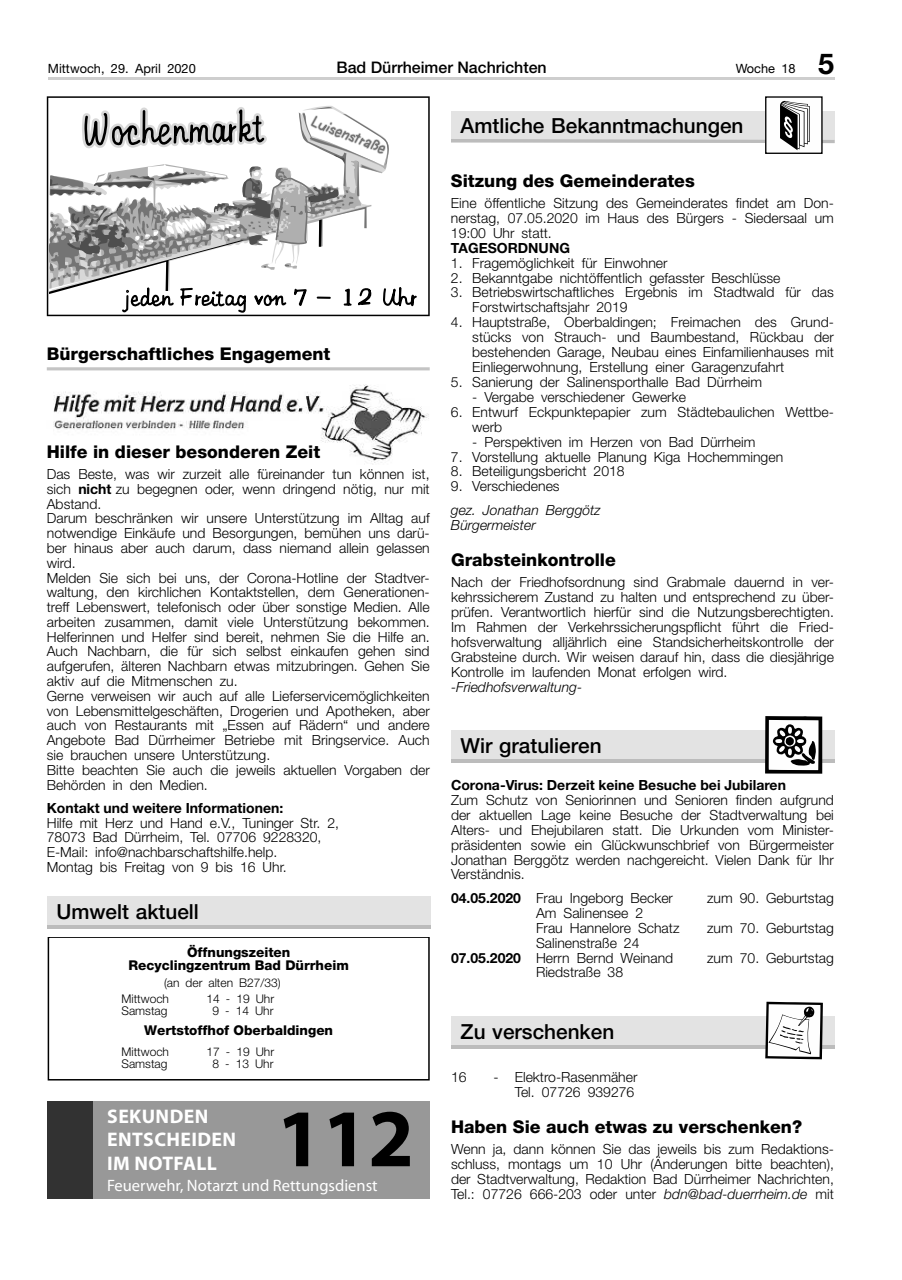
<style>
.page{position:relative;width:902px;height:1280px;background:#fff}
.page>*{position:absolute;margin:0;border:0;box-sizing:border-box;transform-origin:0 0}
.t1{font:700 82.5px "Myriad Pro";color:#000}
.t2{font:700 28.8px "Helvetica Neue";color:#000}
.t3{font:500 20.85px "Helvetica Neue";color:#000}
.t4{font:700 19.8px/23.7px "Myriad Pro";letter-spacing:.02em;color:#fff}
.t5{font:800 17.55px "Helvetica Neue";color:#000}
.t6{font:16.5px "Myriad Pro";color:#fff}
.t7{font:500 15.9px "Helvetica Neue";color:#000}
.t8{font:300 13.95px/14.9px "Helvetica Neue";color:#000}
.t9{font:700 13.95px "Helvetica Neue";color:#000}
.t10{font:italic 300 13.95px/14.9px "Helvetica Neue";color:#000}
.t11{font:800 13.5px/13.5px "Helvetica Neue";color:#000;text-align:center}
.t12{font:12.75px "Helvetica Neue";color:#000}
.t13{font:300 12px/16.2px "Helvetica Neue";color:#000}
.s1{font-weight:700}
.s2{font-style:italic}
</style>
<div class="page">
<hr style="left:48px;top:78px;width:785px;height:2px;background:#cecece">
<hr style="left:47px;top:367px;width:382px;height:3px;background:#c4c4c4">
<svg style="left:47px;top:96px;width:382px;height:220px"></svg>
<svg style="left:392px;top:96px;width:26px;height:220px"></svg>
<svg style="left:49px;top:96px;width:343px;height:220px"></svg>
<img style="left:53px;top:384px;width:376px;height:81px">
<div style="left:47px;top:896px;width:383px;height:32px;background:#e3e3e3"></div>
<hr style="left:47px;top:925px;width:383px;height:3px;background:#bcbcbc">
<div style="left:48px;top:937px;width:381px;height:143px;border:2px solid #000"></div>
<div style="left:765px;top:96px;width:57px;height:58px;border:1px solid #000"></div>
<svg style="left:451px;top:101px;width:383px;height:49px"></svg>
<div style="left:451px;top:730px;width:383px;height:32px;background:#e3e3e3"></div>
<hr style="left:451px;top:759px;width:383px;height:3px;background:#bcbcbc">
<svg style="left:765px;top:716px;width:57px;height:58px"></svg>
<div style="left:451px;top:1016px;width:383px;height:32px;background:#e3e3e3"></div>
<hr style="left:451px;top:1045px;width:383px;height:3px;background:#bcbcbc">
<svg style="left:765px;top:1002px;width:57px;height:57px"></svg>
<div style="left:92px;top:1101px;width:337px;height:98px;background:#989898"></div>
<div style="left:47px;top:1101px;width:45px;height:98px;background:#323232"></div>
<p class="t12" style="left:48px;top:61px;width:149px">Mittwoch, 29. April 2020</p>
<p class="t7" style="left:336px;top:58px;width:212px">Bad Dürrheimer Nachrichten</p>
<p class="t12" style="left:735px;top:61px;width:61px">Woche 18</p>
<h2 class="t2" style="left:818px;top:46px;width:17px">5</h2>
<p class="t5" style="left:47px;top:343px;width:285px">Bürgerschaftliches Engagement</p>
<p class="t5" style="left:47px;top:441px;width:275px">Hilfe in dieser besonderen Zeit</p>
<p class="t8" style="left:47px;top:466px;width:384px">Das Beste, was wir zurzeit alle füreinander tun können ist, sich <span class="s1">nicht</span> zu begegnen oder, wenn dringend nötig, nur mit Abstand.<br>Darum beschränken wir unsere Unterstützung im Alltag auf notwendige Einkäufe und Besorgungen, bemühen uns darü&shy;ber hinaus aber auch darum, dass niemand allein gelassen wird.<br>Melden Sie sich bei uns, der Corona-Hotline der Stadtver&shy;waltung, den kirchlichen Kontaktstellen, dem Generationen&shy;treff Lebenswert, telefonisch oder über sonstige Medien. Alle arbeiten zusammen, damit viele Unterstützung bekommen.<br>Helferinnen und Helfer sind bereit, nehmen Sie die Hilfe an.<br>Auch Nachbarn, die für sich selbst einkaufen gehen sind aufgerufen, älteren Nachbarn etwas mitzubringen. Gehen Sie aktiv auf die Mitmenschen zu.<br>Gerne verweisen wir auch auf alle Lieferservicemöglichkeiten von Lebensmittelgeschäften, Drogerien und Apotheken, aber auch von Restaurants mit „Essen auf Rädern“ und andere Angebote Bad Dürrheimer Betriebe mit Bringservice. Auch sie brauchen unsere Unterstützung.<br>Bitte beachten Sie auch die jeweils aktuellen Vorgaben der Behörden in den Medien.</p>
<p class="t9" style="left:47px;top:799px;width:238px">Kontakt und weitere Informationen:</p>
<p class="t8" style="left:47px;top:815px;width:294px">Hilfe mit Herz und Hand e.V., Tuninger Str. 2, 78073 Bad Dürrheim, Tel. 07706 9228320, E-Mail: info@nachbarschaftshilfe.help.<br>Montag bis Freitag von 9 bis 16 Uhr.</p>
<h3 class="t3" style="left:56px;top:899px;width:144px">Umwelt aktuell</h3>
<p class="t11" style="left:128px;top:945px;width:222px">Öffnungszeiten<br>Recyclingzentrum Bad Dürrheim</p>
<p class="t13" style="left:121px;top:974px;width:161px;text-indent:43px">(an der alten B27/33)<br>Mittwoch</p>
<p class="t13" style="left:206px;top:990px;width:69px">14 - 19 Uhr</p>
<p class="t13" style="left:121px;top:1002px;width:48px">Samstag</p>
<p class="t13" style="left:212px;top:1002px;width:62px">9 - 14 Uhr</p>
<p class="t11" style="left:144px;top:1024px;width:190px">Wertstoffhof Oberbaldingen</p>
<p class="t13" style="left:121px;top:1043px;width:49px">Mittwoch</p>
<p class="t13" style="left:206px;top:1043px;width:69px">17 - 19 Uhr</p>
<p class="t13" style="left:121px;top:1055px;width:48px">Samstag</p>
<p class="t13" style="left:212px;top:1055px;width:62px">8 - 13 Uhr</p>
<h3 class="t4" style="left:107px;top:1103px;width:130px">SEKUNDEN<br>ENTSCHEIDEN<br>IM NOTFALL</h3>
<p class="t6" style="left:107px;top:1175px;width:272px">Feuerwehr, Notarzt und Rettungsdienst</p>
<h1 class="t1" style="left:276px;top:1085px;width:139px">112</h1>
<h3 class="t3" style="left:460px;top:113px;width:284px">Amtliche Bekanntmachungen</h3>
<p class="t5" style="left:451px;top:170px;width:245px">Sitzung des Gemeinderates</p>
<p class="t8" style="left:451px;top:195px;width:384px;text-align:justify">Eine öffentliche Sitzung des Gemeinderates findet am Don&shy;nerstag, 07.05.2020 im Haus des Bürgers - Siedersaal um 19:00 Uhr statt.</p>
<p class="t9" style="left:451px;top:239px;width:120px">TAGESORDNUNG</p>
<p class="t8" style="left:451px;top:255px;width:218px">1. Fragemöglichkeit für Einwohner</p>
<p class="t8" style="left:451px;top:270px;width:331px">2. Bekanntgabe nichtöffentlich gefasster Beschlüsse</p>
<p class="t8" style="left:472px;top:285px;width:363px;text-indent:-21px">3. Betriebswirtschaftliches Ergebnis im Stadtwald für das<br>Forstwirtschaftsjahr 2019</p>
<p class="t8" style="left:472px;top:315px;width:363px;text-align:justify;text-indent:-21px">4. Hauptstraße, Oberbaldingen; Freimachen des Grund&shy;stücks von Strauch- und Baumbestand, Rückbau der bestehenden Garage, Neubau eines Einfamilienhauses mit Einliegerwohnung, Erstellung einer Garagenzufahrt</p>
<p class="t8" style="left:451px;top:374px;width:313px">5. Sanierung der Salinensporthalle Bad Dürrheim</p>
<p class="t8" style="left:472px;top:389px;width:215px">- Vergabe verschiedener Gewerke</p>
<p class="t8" style="left:472px;top:404px;width:363px;text-indent:-21px">6. Entwurf Eckpunktepapier zum Städtebaulichen Wettbe&shy;werb</p>
<p class="t8" style="left:472px;top:434px;width:284px">- Perspektiven im Herzen von Bad Dürrheim</p>
<p class="t8" style="left:451px;top:449px;width:334px">7. Vorstellung aktuelle Planung Kiga Hochemmingen</p>
<p class="t8" style="left:451px;top:464px;width:175px">8. Beteiligungsbericht 2018</p>
<p class="t8" style="left:451px;top:479px;width:110px">9. Verschiedenes</p>
<p class="t10" style="left:451px;top:502px;width:151px">gez. Jonathan Berggötz<br>Bürgermeister</p>
<p class="t5" style="left:451px;top:549px;width:166px">Grabsteinkontrolle</p>
<p class="t8" style="left:451px;top:575px;width:384px;text-align:justify">Nach der Friedhofsordnung sind Grabmale dauernd in ver&shy;kehrssicherem Zustand zu halten und entsprechend zu über&shy;prüfen. Verantwortlich hierfür sind die Nutzungsberechtigten.<br>Im Rahmen der Verkehrssicherungspflicht führt die Fried&shy;hofsverwaltung alljährlich eine Standsicherheitskontrolle der Grabsteine durch. Wir weisen darauf hin, dass die diesjährige Kontrolle im laufenden Monat erfolgen wird.</p>
<p class="t10" style="left:451px;top:679px;width:133px">-Friedhofsverwaltung-</p>
<h3 class="t3" style="left:460px;top:733px;width:142px">Wir gratulieren</h3>
<p class="t9" style="left:451px;top:776px;width:336px">Corona-Virus: Derzeit keine Besuche bei Jubilaren</p>
<p class="t8" style="left:451px;top:792px;width:384px;text-align:justify">Zum Schutz von Seniorinnen und Senioren finden aufgrund der aktuellen Lage keine Besuche der Stadtverwaltung bei Alters- und Ehejubilaren statt. Die Urkunden vom Minister&shy;präsidenten sowie ein Glückwunschbrief von Bürgermeister Jonathan Berggötz werden nachgereicht. Vielen Dank für Ihr Verständnis.</p>
<p class="t8" style="left:451px;top:890px;width:223px"><span class="s1">04.05.2020</span> Frau Ingeborg Becker</p>
<p class="t8" style="left:707px;top:890px;width:128px">zum 90. Geburtstag</p>
<p class="t8" style="left:536px;top:905px;width:145px">Am Salinensee 2<br>Frau Hannelore Schatz</p>
<p class="t8" style="left:707px;top:920px;width:128px">zum 70. Geburtstag</p>
<p class="t8" style="left:451px;top:935px;width:224px;text-indent:85px">Salinenstraße 24<br><span class="s1">07.05.2020</span> Herrn Bernd Weinand</p>
<p class="t8" style="left:707px;top:950px;width:128px">zum 70. Geburtstag</p>
<p class="t8" style="left:536px;top:965px;width:89px">Riedstraße 38</p>
<h3 class="t3" style="left:460px;top:1019px;width:155px">Zu verschenken</h3>
<p class="t8" style="left:451px;top:1069px;width:17px">16</p>
<p class="t8" style="left:493px;top:1069px;width:145px;text-align:right">- Elektro-Rasenmäher<br>Tel. 07726 939276</p>
<p class="t5" style="left:451px;top:1116px;width:352px">Haben Sie auch etwas zu verschenken?</p>
<p class="t8" style="left:451px;top:1142px;width:384px;text-align:justify">Wenn ja, dann können Sie das jeweils bis zum Redaktions&shy;schluss, montags um 10 Uhr (Änderungen bitte beachten), der Stadtverwaltung, Redaktion Bad Dürrheimer Nachrichten, Tel.: 07726 666-203 oder unter <span class="s2">bdn@bad-duerrheim.de</span> mit</p>
</div>
